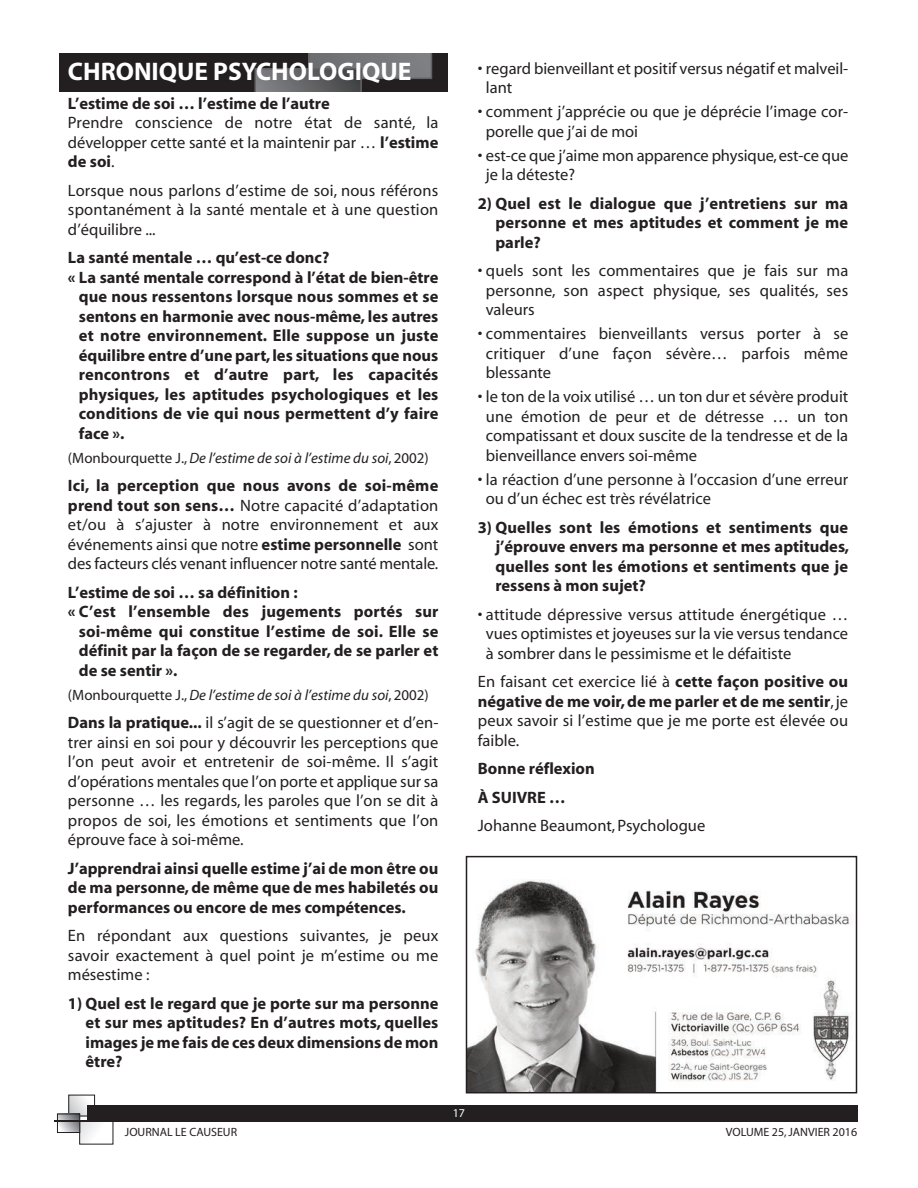
<style>
.page{position:relative;width:918px;height:1188px;background:#fff}
.page>*{position:absolute;margin:0;border:0;box-sizing:border-box;transform-origin:0 0}
.t1{font:700 25.5px "Myriad";color:#fff}
.t2{font:16.5px/19.5px "Myriad";color:#231f20;text-align:justify}
.t3{font:700 16.5px/19.5px "Myriad";color:#231f20;text-align:justify}
.t4{font:italic 15px "Myriad";color:#231f20}
.t5{font:12px "Myriad";color:#231f20}
.t6{font:12px "Myriad";color:#fff}
.s1{font-weight:700}
.s2{font-style:normal}
</style>
<div class="page">
<svg style="left:71px;top:1097px;width:16px;height:17px"></svg>
<svg style="left:82px;top:1123px;width:16px;height:19px"></svg>
<svg style="left:59px;top:1116px;width:19px;height:15px"></svg>
<div style="left:57px;top:1114px;width:23px;height:19px;border:1px solid #231f20"></div>
<hr style="left:54px;top:1120px;width:89px;height:2px;background:#231f20">
<div style="left:87px;top:1105px;width:770px;height:17px;background:#231f20"></div>
<div style="left:59px;top:53px;width:388px;height:39px;background:#231f20"></div>
<svg style="left:254px;top:53px;width:178px;height:39px"></svg>
<img style="left:469px;top:880px;width:383px;height:210px">
<div style="left:466px;top:856px;width:391px;height:237px;border:2px solid #231f20"></div>
<h1 class="t1" style="left:68px;top:62px;width:345px">CHRONIQUE PSYCHOLOGIQUE</h1>
<p class="t3" style="left:68px;top:95px;width:263px">L’estime de soi … l’estime de l’autre</p>
<p class="t2" style="left:68px;top:114px;width:372px">Prendre conscience de notre état de santé, la développer cette santé et la maintenir par … <span class="s1">l’estime de soi</span>.</p>
<p class="t2" style="left:68px;top:182px;width:372px">Lorsque nous parlons d’estime de soi, nous référons spontanément à la santé mentale et à une question d’équilibre ...</p>
<p class="t3" style="left:68px;top:249px;width:263px">La santé mentale … qu’est-ce donc?</p>
<p class="t3" style="left:68px;top:269px;width:372px">« La santé mentale correspond à l’état de bien-être</p>
<p class="t3" style="left:79px;top:288px;width:361px">que nous ressentons lorsque nous sommes et se</p>
<p class="t3" style="left:79px;top:308px;width:361px">sentons en harmonie avec nous-même, les autres</p>
<p class="t3" style="left:79px;top:327px;width:361px">et notre environnement. Elle suppose un juste</p>
<p class="t3" style="left:79px;top:347px;width:361px">équilibre entre d’une part, les situations que nous</p>
<p class="t3" style="left:79px;top:366px;width:361px">rencontrons et d’autre part, les capacités</p>
<p class="t3" style="left:79px;top:386px;width:361px">physiques, les aptitudes psychologiques et les</p>
<p class="t3" style="left:79px;top:405px;width:361px">conditions de vie qui nous permettent d’y faire</p>
<p class="t3" style="left:79px;top:425px;width:47px">face ».</p>
<p class="t4" style="left:68px;top:452px;width:362px"><span class="s2">(Monbourquette J.,</span> De l’estime de soi à l’estime du soi<span class="s2">, 2002)</span></p>
<p class="t2" style="left:68px;top:477px;width:372px"><span class="s1">Ici, la perception que nous avons de soi-même prend tout son sens…</span> Notre capacité d’adaptation et/ou à s’ajuster à notre environnement et aux événements ainsi que notre <span class="s1">estime personnelle</span> sont des facteurs clés venant influencer notre santé mentale.</p>
<p class="t3" style="left:68px;top:584px;width:231px">L’estime de soi … sa définition :</p>
<p class="t3" style="left:68px;top:603px;width:372px">« C’est l’ensemble des jugements portés sur</p>
<p class="t3" style="left:79px;top:623px;width:361px">soi-même qui constitue l’estime de soi. Elle se</p>
<p class="t3" style="left:79px;top:642px;width:361px">définit par la façon de se regarder, de se parler et</p>
<p class="t3" style="left:79px;top:662px;width:100px">de se sentir ».</p>
<p class="t4" style="left:68px;top:689px;width:362px"><span class="s2">(Monbourquette J.,</span> De l’estime de soi à l’estime du soi<span class="s2">, 2002)</span></p>
<p class="t2" style="left:68px;top:714px;width:372px"><span class="s1">Dans la pratique...</span> il s’agit de se questionner et d’en&shy;trer ainsi en soi pour y découvrir les perceptions que l’on peut avoir et entretenir de soi-même. Il s’agit d’opérations mentales que l’on porte et applique sur sa personne … les regards, les paroles que l’on se dit à propos de soi, les émotions et sentiments que l’on éprouve face à soi-même.</p>
<p class="t3" style="left:68px;top:860px;width:372px">J’apprendrai ainsi quelle estime j’ai de mon être ou de ma personne, de même que de mes habiletés ou performances ou encore de mes compétences.</p>
<p class="t2" style="left:68px;top:927px;width:372px">En répondant aux questions suivantes, je peux savoir exactement à quel point je m’estime ou me mésestime :</p>
<p class="t3" style="left:86px;top:995px;width:354px;text-indent:-18px">1) Quel est le regard que je porte sur ma personne et sur mes aptitudes? En d’autres mots, quelles images je me fais de ces deux dimensions de mon être?</p>
<p class="t2" style="left:486px;top:60px;width:364px;text-indent:-8px">• regard bienveillant et positif versus négatif et malveil&shy;lant</p>
<p class="t2" style="left:486px;top:104px;width:364px;text-indent:-8px">• comment j’apprécie ou que je déprécie l’image cor&shy;porelle que j’ai de moi</p>
<p class="t2" style="left:486px;top:147px;width:364px;text-indent:-8px">• est-ce que j’aime mon apparence physique, est-ce que je la déteste?</p>
<p class="t3" style="left:495px;top:195px;width:354px;text-indent:-18px">2) Quel est le dialogue que j’entretiens sur ma personne et mes aptitudes et comment je me parle?</p>
<p class="t2" style="left:486px;top:263px;width:364px;text-indent:-8px">• quels sont les commentaires que je fais sur ma personne, son aspect physique, ses qualités, ses valeurs</p>
<p class="t2" style="left:486px;top:326px;width:364px;text-indent:-8px">• commentaires bienveillants versus porter à se critiquer d’une façon sévère… parfois même blessante</p>
<p class="t2" style="left:486px;top:389px;width:364px;text-indent:-8px">• le ton de la voix utilisé … un ton dur et sévère produit une émotion de peur et de détresse … un ton compatissant et doux suscite de la tendresse et de la bienveillance envers soi-même</p>
<p class="t2" style="left:486px;top:471px;width:364px;text-indent:-8px">• la réaction d’une personne à l’occasion d’une erreur ou d’un échec est très révélatrice</p>
<p class="t3" style="left:495px;top:519px;width:355px;text-indent:-18px">3) Quelles sont les émotions et sentiments que j’éprouve envers ma personne et mes aptitudes, quelles sont les émotions et sentiments que je ressens à mon sujet?</p>
<p class="t2" style="left:486px;top:606px;width:364px;text-indent:-8px">• attitude dépressive versus attitude énergétique … vues optimistes et joyeuses sur la vie versus tendance à sombrer dans le pessimisme et le défaitiste</p>
<p class="t2" style="left:478px;top:674px;width:372px">En faisant cet exercice lié à <span class="s1">cette façon positive ou négative de me voir, de me parler et de me sentir</span>, je peux savoir si l’estime que je me porte est élevée ou faible.</p>
<p class="t3" style="left:478px;top:756px;width:118px;line-height:28.5px">Bonne réflexion<br>À SUIVRE …</p>
<p class="t2" style="left:478px;top:818px;width:229px">Johanne Beaumont, Psychologue</p>
<p class="t5" style="left:125px;top:1128px;width:114px">JOURNAL LE CAUSEUR</p>
<p class="t6" style="left:453px;top:1109px;width:14px">17</p>
<p class="t5" style="left:726px;top:1128px;width:133px">VOLUME 25, JANVIER 2016</p>
</div>
